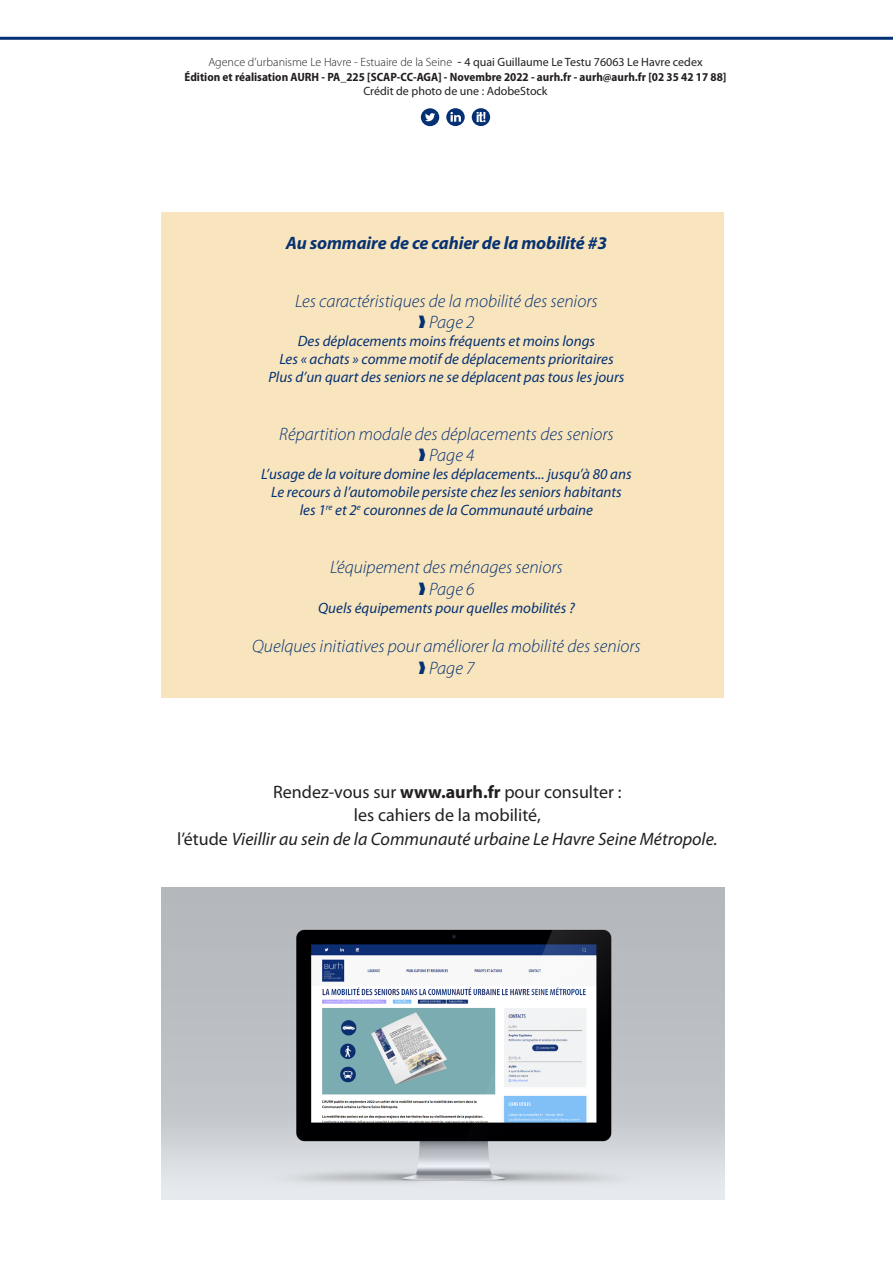
<style>
.page{position:relative;width:893px;height:1263px;background:#fff}
.page>*{position:absolute;margin:0;border:0;box-sizing:border-box;transform-origin:0 0}
.titre3{font:italic 300 18px "Myriad Pro";color:#043174}
.TEXTE_CAP{font:italic 18px "Myriad Pro";color:#231f20}
.TEXTE_CAP-2{font:18px "Myriad Pro";color:#231f20}
.texte{font:italic 700 18px "Myriad Pro";letter-spacing:-.01em;color:#083372}
.texte-2{font:italic 15px/18px "Myriad Pro";color:#043174;text-align:center}
.t1{font:700 semi-condensed 12px "Myriad Pro";color:#231f20}
.t2{font:300 12px "Myriad Pro";color:#231f20}
.t3{font:12px "Myriad Pro";color:#231f20}
.s1{font-weight:400;font-size:13.5px}
.s2{font-weight:400}
.s3{font-weight:700}
.s4{font-style:normal}
</style>
<div class="page">
<hr style="left:0;top:37px;width:893px;height:3px;background:#043174">
<div style="left:162px;top:213px;width:562px;height:485px;background:#f9e5bd"></div>
<svg style="left:446px;top:108px;width:19px;height:18px"></svg>
<svg style="left:421px;top:108px;width:18px;height:18px"></svg>
<svg style="left:472px;top:108px;width:18px;height:18px"></svg>
<img style="left:162px;top:888px;width:562px;height:311px">
<p class="t2" style="left:208px;top:55px;width:496px">Agence d’urbanisme Le Havre - Estuaire de la Seine <span class="s1">-</span> <span class="s2">4 quai Guillaume Le Testu 76063 Le Havre cedex</span></p>
<p class="t1" style="left:185px;top:69px;width:543px">Édition et réalisation AURH - PA_225 [SCAP-CC-AGA] - Novembre 2022 - aurh.fr - aurh@aurh.fr [02 35 42 17 88]</p>
<p class="t3" style="left:363px;top:84px;width:186px">Crédit de photo de une : AdobeStock</p>
<p class="texte" style="left:286px;top:231px;width:323px">Au sommaire de ce cahier de la mobilité #3</p>
<p class="titre3" style="left:295px;top:290px;width:304px">Les caractéristiques de la mobilité des seniors</p>
<p class="titre3" style="left:429px;top:311px;width:47px">Page 2</p>
<p class="texte-2" style="left:298px;top:332px;width:299px">Des déplacements moins fréquents et moins longs</p>
<p class="texte-2" style="left:279px;top:350px;width:336px">Les « achats » comme motif de déplacements prioritaires</p>
<p class="texte-2" style="left:268px;top:368px;width:358px">Plus d’un quart des seniors ne se déplacent pas tous les jours</p>
<p class="titre3" style="left:279px;top:423px;width:336px">Répartition modale des déplacements des seniors</p>
<p class="titre3" style="left:429px;top:445px;width:47px">Page 4</p>
<p class="texte-2" style="left:261px;top:465px;width:372px">L’usage de la voiture domine les déplacements... jusqu’à 80 ans</p>
<p class="texte-2" style="left:271px;top:483px;width:352px">Le recours à l’automobile persiste chez les seniors habitants les 1<sup>re</sup> et 2<sup>e</sup> couronnes de la Communauté urbaine</p>
<p class="titre3" style="left:330px;top:556px;width:234px">L’équipement des ménages seniors</p>
<p class="titre3" style="left:429px;top:578px;width:47px">Page 6</p>
<p class="texte-2" style="left:318px;top:598px;width:258px">Quels équipements pour quelles mobilités ?</p>
<p class="titre3" style="left:252px;top:635px;width:390px">Quelques initiatives pour améliorer la mobilité des seniors</p>
<p class="titre3" style="left:429px;top:657px;width:47px">Page 7</p>
<p class="TEXTE_CAP-2" style="left:273px;top:781px;width:350px">Rendez-vous sur <span class="s3">www.aurh.fr</span> pour consulter :</p>
<p class="TEXTE_CAP-2" style="left:354px;top:804px;width:188px">les cahiers de la mobilité,</p>
<p class="TEXTE_CAP" style="left:177px;top:827px;width:542px"><span class="s4">l’étude</span> Vieillir au sein de la Communauté urbaine Le Havre Seine Métropole.</p>
</div>
